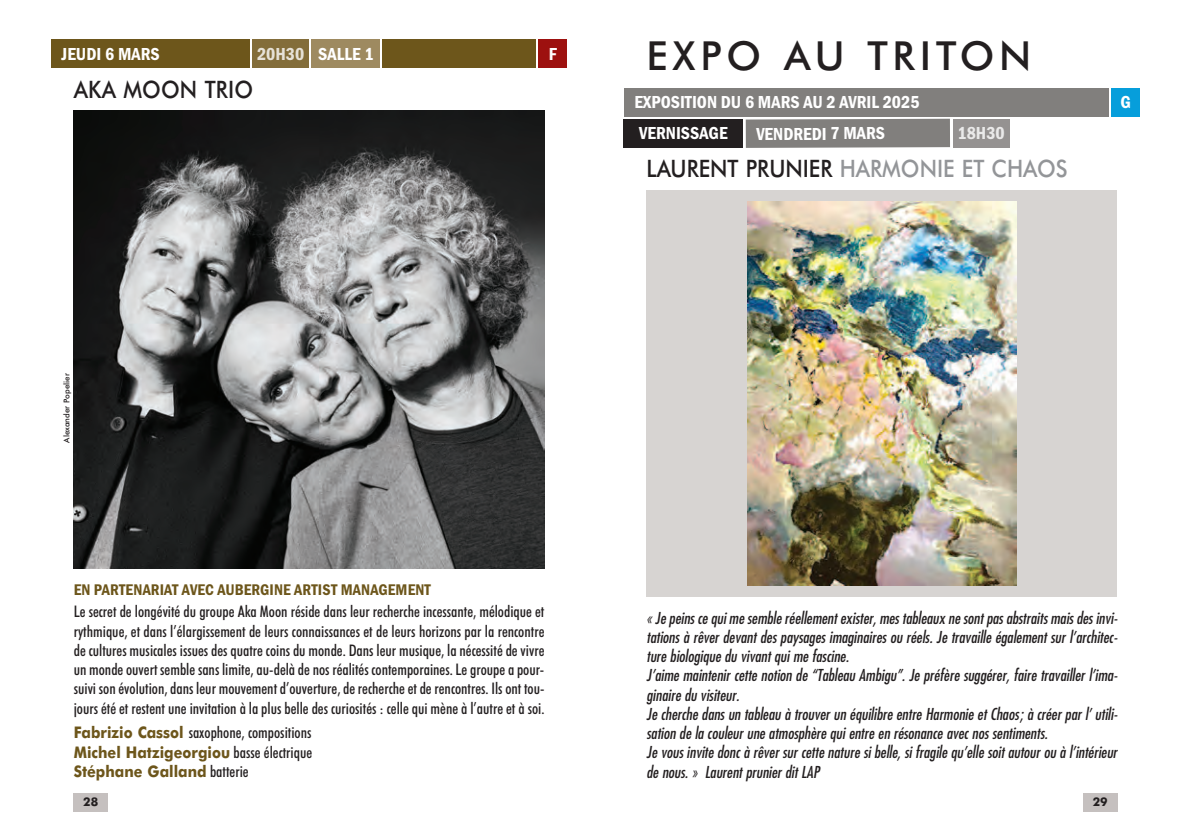
<style>
.page{position:relative;width:1191px;height:840px;background:#fff}
.page>*{position:absolute;margin:0;border:0;box-sizing:border-box;transform-origin:0 0}
.t1{font:500 40px "Futura BT";letter-spacing:.12em;color:#231f20}
.t2{font:500 24px "Futura BT";color:#939598;scale:.9 1}
.t3{font:500 24px "Futura BT";letter-spacing:.005em;color:#231f20;scale:.9 1}
.t4{font:600 condensed 18px/31.2px "Franklin Gothic";color:#fff}
.t5{font:600 condensed 18px "Franklin Gothic";color:rgb(255 255 255/.8)}
.t6{font:italic condensed 16px/19.2px "Futura Std";color:#231f20}
.t7{font:500 condensed 16px/19.2px "Futura BT";color:#231f20;text-align:justify}
.t8{font:700 16px/19.2px "Futura BT";color:#6d561b;text-align:justify;scale:.9 1}
.t9{font:600 condensed 16px "Franklin Gothic";letter-spacing:.005em;color:#6d561b}
.t10{font:700 12px "Futura BT";color:#231f20}
.t11{font:500 8px "Futura BT";color:#231f20}
.s1{color:rgb(255 255 255/.8)}
.s2{font-weight:500;font-stretch:condensed;color:#231f20}
.s3{color:#231f20}
</style>
<div class="page">
<div style="left:74px;top:792px;width:34px;height:19px;background:#c5c0bf"></div>
<div style="left:1083px;top:792px;width:34px;height:19px;background:#c5c0bf"></div>
<div style="left:312px;top:40px;width:68px;height:28px;background:#9e8a60"></div>
<div style="left:252px;top:40px;width:57px;height:28px;background:#836d3a"></div>
<div style="left:539px;top:40px;width:28px;height:28px;background:#9d110f"></div>
<div style="left:383px;top:40px;width:153px;height:28px;background:#6d561b"></div>
<div style="left:51px;top:40px;width:198px;height:28px;background:#6d561b"></div>
<img style="left:74px;top:111px;width:470px;height:457px">
<div style="left:646px;top:190px;width:471px;height:406px;background:#d7d4d2"></div>
<img style="left:747px;top:201px;width:269px;height:384px">
<div style="left:624px;top:88px;width:484px;height:28px;background:#817f7d"></div>
<div style="left:624px;top:119px;width:119px;height:28px;background:#231f20"></div>
<div style="left:952px;top:119px;width:57px;height:28px;background:#959291"></div>
<div style="left:745px;top:119px;width:205px;height:29px;background:#817f7d"></div>
<div style="left:1111px;top:88px;width:29px;height:28px;background:#069edb"></div>
<p class="t4" style="left:62px;top:38px;width:100px">JEUDI 6 MARS</p>
<p class="t4" style="left:257px;top:38px;width:118px"><span class="s1">20H30</span> SALLE 1</p>
<p class="t4" style="left:549px;top:38px;width:9px">F</p>
<h2 class="t3" style="left:74px;top:79px;width:201px">AKA MOON TRIO</h2>
<p class="t11" style="left:63px;top:442px;width:71px;rotate:-90deg">Alexander Popelier</p>
<p class="t9" style="left:74px;top:579px;width:358px">EN PARTENARIAT AVEC AUBERGINE ARTIST MANAGEMENT</p>
<p class="t7" style="left:74px;top:603px;width:472px">Le secret de longévité du groupe Aka Moon réside dans leur recherche incessante, mélodique et rythmique, et dans l’élargissement de leurs connaissances et de leurs horizons par la rencontre de cultures musicales issues des quatre coins du monde. Dans leur musique, la nécessité de vivre un monde ouvert semble sans limite, au-delà de nos réalités contemporaines. Le groupe a pour&shy;suivi son évolution, dans leur mouvement d’ouverture, de recherche et de rencontres. Ils ont tou&shy;jours été et restent une invitation à la plus belle des curiosités : celle qui mène à l’autre et à soi.</p>
<p class="t8" style="left:74px;top:724px;width:266px">Fabrizio Cassol <span class="s2">saxophone, compositions </span>Michel Hatzigeorgiou <span class="s2">basse électrique </span>Stéphane Galland <span class="s2">batterie</span></p>
<h1 class="t1" style="left:646px;top:40px;width:386px">EXPO AU TRITON</h1>
<p class="t4" style="left:634px;top:86px;width:287px">EXPOSITION DU 6 MARS AU 2 AVRIL 2025<br>VERNISSAGE</p>
<p class="t4" style="left:756px;top:118px;width:130px">VENDREDI 7 MARS</p>
<p class="t5" style="left:957px;top:123px;width:49px">18H30</p>
<h2 class="t2" style="left:646px;top:159px;width:469px"><span class="s3">LAURENT PRUNIER</span> HARMONIE ET CHAOS</h2>
<p class="t4" style="left:1120px;top:86px;width:12px">G</p>
<p class="t6" style="left:646px;top:609px;width:472px">« Je peins ce qui me semble réellement exister, mes tableaux ne sont pas abstraits mais des invi&shy;tations à rêver devant des paysages imaginaires ou réels. Je travaille également sur l’architec&shy;ture biologique du vivant qui me fascine.<br>J’aime maintenir cette notion de “Tableau Ambigu”. Je préfère suggérer, faire travailler l’ima&shy;ginaire du visiteur.<br>Je cherche dans un tableau à trouver un équilibre entre Harmonie et Chaos; à créer par l’ utili&shy;sation de la couleur une atmosphère qui entre en résonance avec nos sentiments.<br>Je vous invite donc à rêver sur cette nature si belle, si fragile qu’elle soit autour ou à l’intérieur de nous. » Laurent prunier dit LAP</p>
<p class="t10" style="left:83px;top:796px;width:16px">28</p>
<p class="t10" style="left:1092px;top:796px;width:16px">29</p>
</div>
